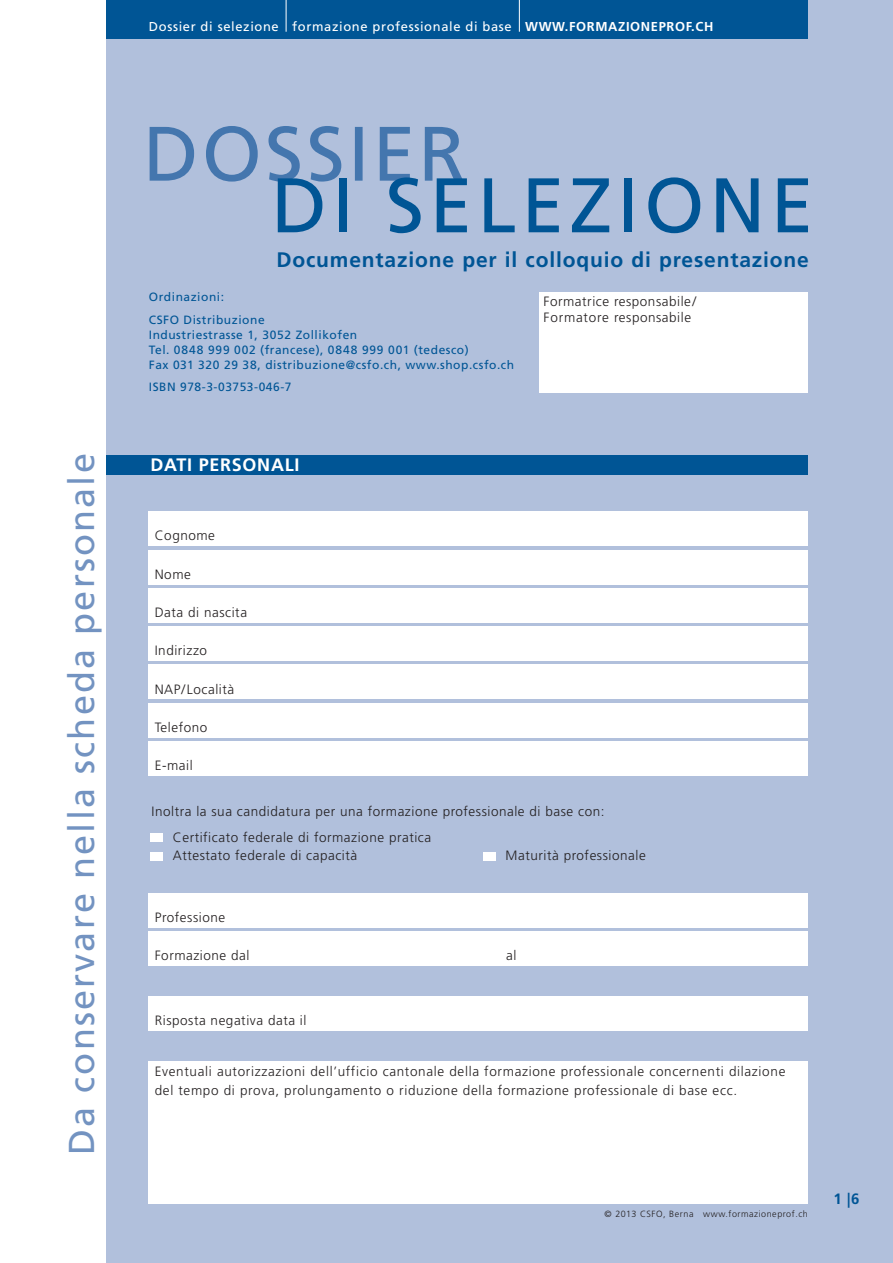
<style>
.page{position:relative;width:893px;height:1263px;background:#fff}
.page>*{position:absolute;margin:0;border:0;box-sizing:border-box;transform-origin:0 0}
.t1{font:77.25px "Frutiger LT";letter-spacing:.065em;color:#005595}
.t2{font:36px "Frutiger LT";letter-spacing:.06em;color:#7393c1}
.t3{font:700 21px "Frutiger LT";letter-spacing:.04em;color:#005595}
.t4{font:700 18px "Frutiger LT";letter-spacing:.04em;color:#fff}
.t5{font:700 15px "Frutiger LT";color:#005595}
.t6{font:300 13.5px/25.2px "Frutiger LT";letter-spacing:.04em;color:#231f20}
.t7{font:12.9px "Frutiger LT";letter-spacing:.05em;color:#fff}
.t8{font:12px/15px "Frutiger LT";letter-spacing:.045em;color:#005595}
.t9{font:300 9px "Frutiger LT";letter-spacing:.06em;color:#231f20}
.s1{font-weight:700}
</style>
<div class="page">
<div style="left:106px;top:0;width:787px;height:1263px;background:#b1c0dc"></div>
<div style="left:149px;top:997px;width:659px;height:34px;background:#fff"></div>
<div style="left:149px;top:512px;width:659px;height:34px;background:#fff"></div>
<div style="left:149px;top:550px;width:659px;height:34px;background:#fff"></div>
<div style="left:149px;top:588px;width:659px;height:34px;background:#fff"></div>
<div style="left:149px;top:626px;width:659px;height:34px;background:#fff"></div>
<div style="left:149px;top:665px;width:659px;height:34px;background:#fff"></div>
<div style="left:149px;top:703px;width:659px;height:34px;background:#fff"></div>
<div style="left:149px;top:741px;width:659px;height:34px;background:#fff"></div>
<div style="left:106px;top:455px;width:702px;height:19px;background:#005595"></div>
<div style="left:149px;top:893px;width:659px;height:34px;background:#fff"></div>
<div style="left:149px;top:931px;width:659px;height:34px;background:#fff"></div>
<div style="left:149px;top:1061px;width:659px;height:142px;background:#fff"></div>
<div style="left:539px;top:292px;width:269px;height:100px;background:#fff"></div>
<svg style="left:150px;top:126px;width:313px;height:56px"></svg>
<div style="left:151px;top:833px;width:12px;height:9px;background:#fff"></div>
<div style="left:151px;top:852px;width:12px;height:8px;background:#fff"></div>
<div style="left:483px;top:852px;width:13px;height:8px;background:#fff"></div>
<div style="left:106px;top:0;width:702px;height:38px;background:#005595"></div>
<hr style="left:286px;top:0;width:1px;height:32px;background:#fff">
<hr style="left:519px;top:0;width:1px;height:32px;background:#fff">
<p class="t7" style="left:149px;top:19px;width:566px">Dossier di selezione formazione professionale di base <span class="s1">WWW.FORMAZIONEPROF.CH</span></p>
<h2 class="t2" style="left:61px;top:1155px;width:703px;rotate:-90deg">Da conservare nella scheda personale</h2>
<h1 class="t1" style="left:271px;top:160px;width:544px">DI SELEZIONE</h1>
<h3 class="t3" style="left:276px;top:247px;width:534px">Documentazione per il colloquio di presentazione</h3>
<p class="t8" style="left:149px;top:286px;width:117px;line-height:22.5px">Ordinazioni:<br>CSFO Distribuzione</p>
<p class="t8" style="left:149px;top:327px;width:367px">Industriestrasse 1, 3052 Zollikofen<br>Tel. 0848 999 002 (francese), 0848 999 001 (tedesco)<br>Fax 031 320 29 38, distribuzione@csfo.ch, www.shop.csfo.ch</p>
<p class="t8" style="left:149px;top:380px;width:144px">ISBN 978-3-03753-046-7</p>
<h3 class="t4" style="left:151px;top:454px;width:150px">DATI PERSONALI</h3>
<p class="t6" style="left:155px;top:523px;width:62px">Cognome</p>
<p class="t6" style="left:155px;top:562px;width:38px">Nome</p>
<p class="t6" style="left:155px;top:600px;width:94px">Data di nascita</p>
<p class="t6" style="left:155px;top:638px;width:54px">Indirizzo</p>
<p class="t6" style="left:155px;top:676px;width:81px">NAP/Località</p>
<p class="t6" style="left:155px;top:715px;width:54px">Telefono</p>
<p class="t6" style="left:155px;top:753px;width:39px">E-mail</p>
<p class="t6" style="left:544px;top:294px;width:154px;line-height:15.9px">Formatrice responsabile/<br>Formatore responsabile</p>
<p class="t6" style="left:173px;top:799px;width:433px;text-indent:-21px">Inoltra la sua candidatura per una formazione professionale di base con:<br>Certificato federale di formazione pratica</p>
<p class="t6" style="left:173px;top:843px;width:186px">Attestato federale di capacità</p>
<p class="t6" style="left:506px;top:843px;width:142px">Maturità professionale</p>
<p class="t6" style="left:155px;top:904px;width:72px">Professione</p>
<p class="t6" style="left:155px;top:943px;width:96px">Formazione dal</p>
<p class="t6" style="left:506px;top:943px;width:12px">al</p>
<p class="t6" style="left:155px;top:1008px;width:153px">Risposta negativa data il</p>
<p class="t6" style="left:155px;top:1062px;width:632px;line-height:18.9px">Eventuali autorizzazioni dell’ufficio cantonale della formazione professionale concernenti dilazione del tempo di prova, prolungamento o riduzione della formazione professionale di base ecc.</p>
<p class="t9" style="left:605px;top:1208px;width:205px">© 2013 CSFO, Berna www.formazioneprof.ch</p>
<p class="t5" style="left:833px;top:1190px;width:27px">1 |6</p>
</div>
